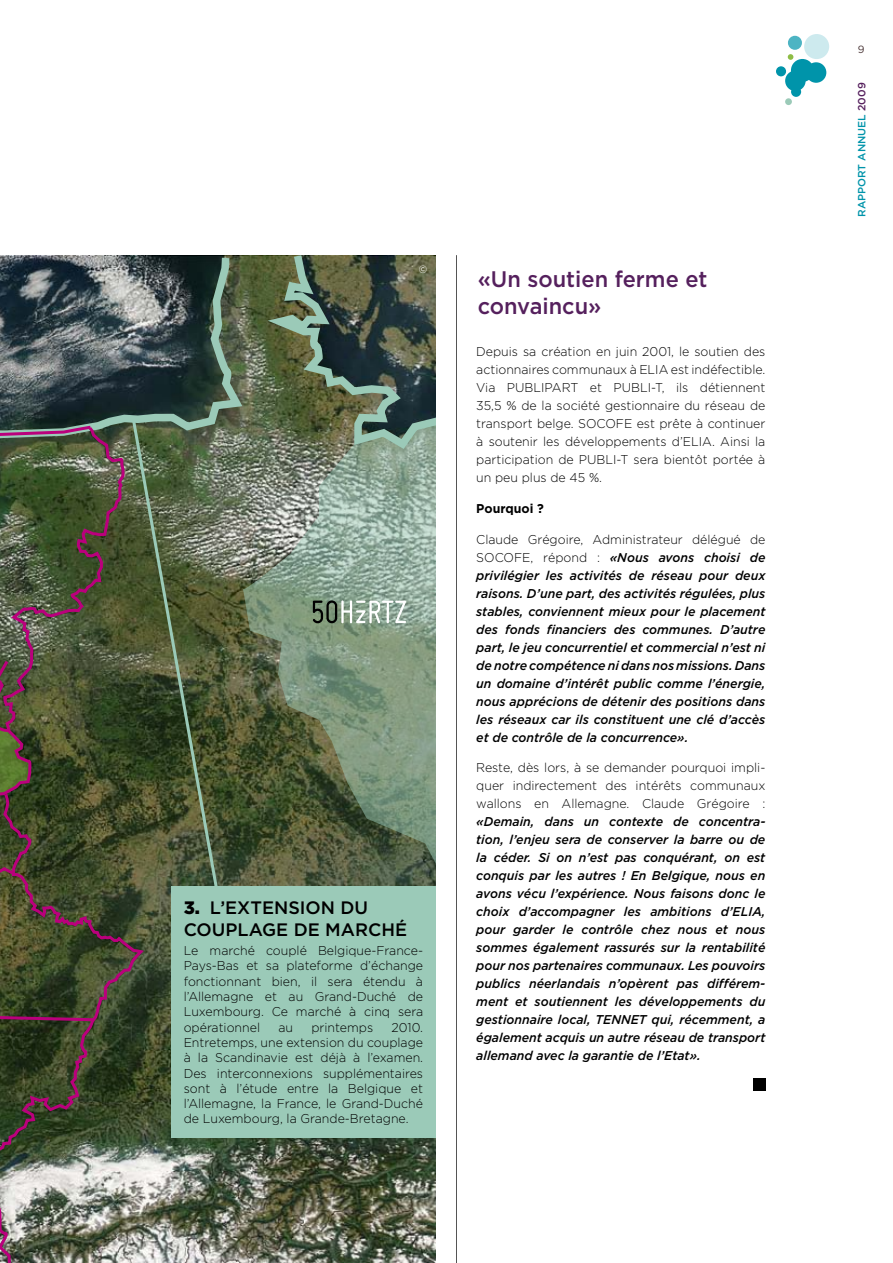
<style>
.page{position:relative;width:893px;height:1263px;background:#fff}
.page>*{position:absolute;margin:0;border:0;box-sizing:border-box;transform-origin:0 0}
.t1{font:500 22.5px/27px "Gotham";color:#55205d}
.t2{font:500 18px/21.6px "Gotham";color:#000}
.t3{font:italic 500 12.75px/18px "Gotham";color:#000;text-align:justify}
.t4{font:300 12.75px/15.3px "Gotham";color:#000;text-align:justify}
.t5{font:700 12.75px "Gotham";color:#000}
.t6{font:500 10.5px "Gotham";color:#0094aa}
.t7{font:10.5px "Gotham";color:#4e3a3b}
.t8{font:10.5px "Gotham";color:#fff}
.s1{font-weight:900}
.s2{font-weight:300;font-style:normal}
.s3{color:#55205d}
</style>
<div class="page">
<div style="left:785px;top:98px;width:7px;height:7px;background:#9bcab8;border-radius:50%"></div>
<div style="left:788px;top:36px;width:14px;height:14px;background:#4db4c3;border-radius:50%"></div>
<div style="left:791px;top:87px;width:10px;height:10px;background:#0094aa;border-radius:50%"></div>
<div style="left:776px;top:66px;width:10px;height:10px;background:#0094aa;border-radius:50%"></div>
<div style="left:785px;top:71px;width:21px;height:20px;background:#0094aa;border-radius:50%"></div>
<div style="left:804px;top:34px;width:25px;height:25px;background:#cdeaee;border-radius:50%"></div>
<div style="left:791px;top:59px;width:23px;height:23px;background:#0094aa;border-radius:50%"></div>
<div style="left:806px;top:62px;width:20px;height:21px;background:#0094aa;border-radius:50%"></div>
<svg style="left:788px;top:54px;width:5px;height:6px"></svg>
<img style="left:248px;top:255px;width:188px;height:1008px">
<div style="left:753px;top:1078px;width:12px;height:13px;background:#000"></div>
<div style="left:171px;top:886px;width:265px;height:252px;background:#9bcab8"></div>
<hr style="left:455px;top:255px;width:2px;height:1008px;background:#000">
<svg style="left:248px;top:422px;width:188px;height:452px;background:#778973"></svg>
<img style="left:0;top:255px;width:248px;height:1008px">
<svg style="left:255px;top:255px;width:181px;height:199px;background:#55624e"></svg>
<svg style="left:313px;top:600px;width:93px;height:24px;background:#93a495"></svg>
<svg style="left:0;top:946px;width:142px;height:317px;background:#5b604d"></svg>
<svg style="left:0;top:1011px;width:97px;height:12px"></svg>
<svg style="left:0;top:418px;width:222px;height:528px;background:#4f573b"></svg>
<p class="t8" style="left:419px;top:263px;width:10px">©</p>
<h2 class="t2" style="left:184px;top:896px;width:225px"><span class="s1">3.</span> L’extension du couplage de marché</h2>
<p class="t4" style="left:184px;top:943px;width:241px">Le marché couplé Belgique-France-Pays-Bas et sa plateforme d’échange fonctionnant bien, il sera étendu à l’Allemagne et au Grand-Duché de Luxembourg. Ce marché à cinq sera opérationnel</p>
<p class="t4" style="left:184px;top:1019px;width:241px;text-indent:208px">2010.<br>Entretemps, une extension du couplage à la Scandinavie est déjà à l’examen.<br>Des interconnexions supplémentaires sont à l’étude entre la Belgique et l’Allemagne, la France, le Grand-Duché de Luxembourg, la Grande-Bretagne.</p>
<p class="t4" style="left:278px;top:1019px;width:16px">au</p>
<p class="t4" style="left:311px;top:1019px;width:63px">printemps</p>
<h1 class="t1" style="left:478px;top:265px;width:231px">«U n soutien ferme et convaincu»</h1>
<p class="t4" style="left:476px;top:342px;width:291px;line-height:18px">Depuis sa création en juin 2001, le soutien des actionnaires communaux à ELIA est indéfectible.<br>Via PU BLIPART et PU BLI-T, ils détiennent 35,5 % de la société gestionnaire du réseau de transport belge. SOCOFE est prête à continuer à soutenir les développements d’ELIA. Ainsi la participation de PU BLI-T sera bientôt portée à un peu plus de 45 %.</p>
<p class="t5" style="left:476px;top:501px;width:69px">Pourquoi ?</p>
<p class="t3" style="left:476px;top:530px;width:291px"><span class="s2">Claude Grégoire, Administrateur délégué de SOCOFE, répond :</span> «Nous avons choisi de privilégier les activités de réseau pour deux raisons. D’une part, des activités régulées, plus stables, conviennent mieux pour le placement des fonds financiers des communes. D’autre part, le jeu concurrentiel et commercial n’est ni de notre compétence ni dans nos missions. Dans un domaine d’intérêt public comme l’énergie, nous apprécions de détenir des positions dans les réseaux car ils constituent une clé d’accès et de contrôle de la concurrence».</p>
<p class="t4" style="left:476px;top:759px;width:291px;line-height:18px">Reste, dès lors, à se demander pourquoi impli&shy;quer indirectement des intérêts communaux wallons en Allemagne. Claude Grégoire :</p>
<p class="t3" style="left:476px;top:813px;width:291px">«Demain, dans un contexte de concentra&shy;tion, l’enjeu sera de conserver la barre ou de la céder. Si on n’est pas conquérant, on est conquis par les autres ! En Belgique, nous en avons vécu l’expérience. Nous faisons donc le choix d’accompagner les ambitions d’ELIA, pour garder le contrôle chez nous et nous sommes également rassurés sur la rentabilité pour nos partenaires communaux. Les pouvoirs publics néerlandais n’opèrent pas différem&shy;ment et soutiennent les développements du gestionnaire local, TENNET qui, récemment, a également acquis un autre réseau de transport allemand avec la garantie de l’Etat».</p>
<p class="t7" style="left:858px;top:44px;width:8px">9</p>
<p class="t6" style="left:856px;top:217px;width:136px;rotate:-90deg">rapport annuel <span class="s3">2009</span></p>
</div>
